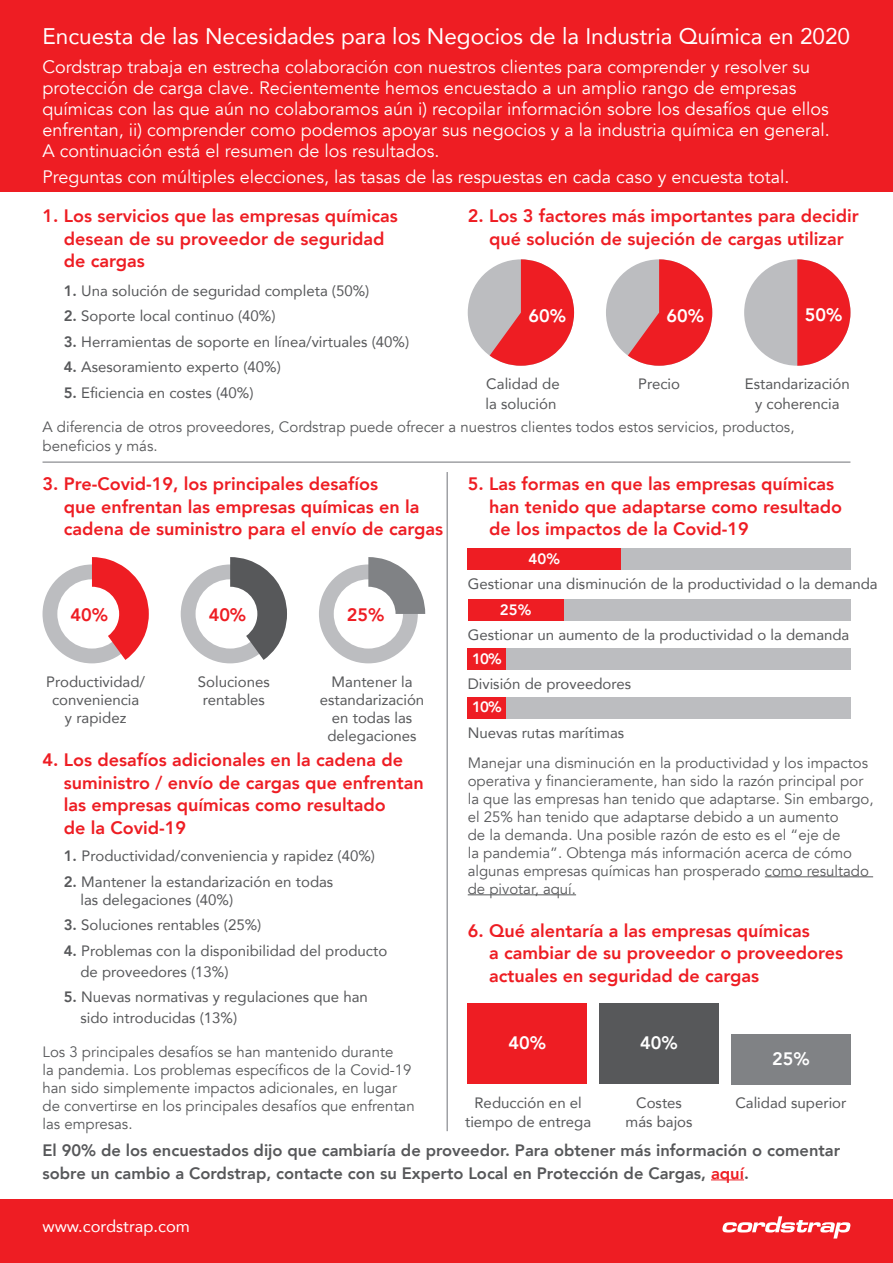
<style>
.page{position:relative;width:893px;height:1263px;background:#fff}
.page>*{position:absolute;margin:0;border:0;box-sizing:border-box;transform-origin:0 0}
.Opening_Text{font:22.5px "Avenir";color:#fff}
.Copy{font:800 18px "Avenir";color:#ee1d23}
.Opening_Text-2{font:18px/21px "Avenir";color:#fff}
.t1{font:800 18px "Avenir";color:#fff}
.Copy-2{font:800 16.5px "Avenir";color:#57585a}
.t2{font:16.5px "Avenir";color:#fff}
.Copy-3{font:15px/18px "Avenir";color:#57585a;text-align:center}
.Copy-4{font:15px/18px "Avenir";color:#57585a}
.t3{font:800 15px "Avenir";letter-spacing:-.03em;color:#fff}
.s1{font-weight:800}
.s2{color:#ee1d23}
</style>
<div class="page">
<div style="left:0;top:1199px;width:893px;height:64px;background:#ee1d23"></div>
<div style="left:0;top:0;width:893px;height:191px;background:#ee1d23"></div>
<hr style="left:765px;top:876px;width:108px;height:1px;background:#57585a">
<hr style="left:468px;top:894px;width:108px;height:1px;background:#57585a">
<svg style="left:43px;top:557px;width:106px;height:106px"></svg>
<svg style="left:319px;top:557px;width:106px;height:106px"></svg>
<svg style="left:181px;top:557px;width:106px;height:106px"></svg>
<hr style="left:446px;top:472px;width:2px;height:659px;background:#a0a1a5">
<div style="left:468px;top:549px;width:382px;height:21px;background:#bcbdc0"></div>
<div style="left:468px;top:549px;width:153px;height:21px;background:#ee1d23"></div>
<div style="left:468px;top:600px;width:382px;height:21px;background:#bcbdc0"></div>
<div style="left:468px;top:600px;width:95px;height:21px;background:#ee1d23"></div>
<div style="left:468px;top:648px;width:382px;height:22px;background:#bcbdc0"></div>
<div style="left:468px;top:648px;width:38px;height:22px;background:#ee1d23"></div>
<div style="left:468px;top:697px;width:382px;height:22px;background:#bcbdc0"></div>
<div style="left:468px;top:697px;width:38px;height:22px;background:#ee1d23"></div>
<div style="left:468px;top:1003px;width:119px;height:81px;background:#ee1d23"></div>
<div style="left:600px;top:1003px;width:119px;height:81px;background:#57585a"></div>
<div style="left:731px;top:1034px;width:119px;height:50px;background:#808285"></div>
<hr style="left:711px;top:1179px;width:33px;height:1px;background:#ee1d23">
<svg style="left:722px;top:1216px;width:129px;height:22px"></svg>
<div style="left:468px;top:259px;width:106px;height:107px;background:#bcbdc0;border-radius:50%"></div>
<svg style="left:490px;top:259px;width:84px;height:107px"></svg>
<div style="left:606px;top:259px;width:106px;height:107px;background:#bcbdc0;border-radius:50%"></div>
<svg style="left:628px;top:259px;width:84px;height:107px"></svg>
<div style="left:744px;top:259px;width:106px;height:107px;background:#bcbdc0;border-radius:50%"></div>
<svg style="left:797px;top:259px;width:53px;height:107px"></svg>
<hr style="left:43px;top:461px;width:807px;height:2px;background:#a0a1a5">
<p class="Opening_Text" style="left:43px;top:18px;width:809px">Encuesta de las Necesidades para los Negocios de la Industria Química en 2020</p>
<p class="Opening_Text-2" style="left:43px;top:57px;width:789px">Cordstrap trabaja en estrecha colaboración con nuestros clientes para comprender y resolver su protección de carga clave. Recientemente hemos encuestado a un amplio rango de empresas químicas con las que aún no colaboramos aún i) recopilar información sobre los desafíos que ellos enfrentan, ii) comprender como podemos apoyar sus negocios y a la industria química en general.</p>
<p class="Opening_Text-2" style="left:43px;top:141px;width:399px">A continuación está el resumen de los resultados.</p>
<p class="Opening_Text-2" style="left:43px;top:166px;width:748px">Preguntas con múltiples elecciones, las tasas de las respuestas en cada caso y encuesta total.</p>
<p class="Copy" style="left:43px;top:202px;width:357px">1. Los servicios que las empresas químicas</p>
<p class="Copy" style="left:64px;top:224px;width:322px">desean de su proveedor de seguridad</p>
<p class="Copy" style="left:64px;top:247px;width:83px">de cargas</p>
<p class="Copy-3" style="left:64px;top:281px;width:307px"><span class="s1">1.</span> Una solución de seguridad completa (50%)</p>
<p class="Copy-3" style="left:64px;top:306px;width:213px"><span class="s1">2.</span> Soporte local continuo (40%)</p>
<p class="Copy-3" style="left:64px;top:332px;width:347px"><span class="s1">3.</span> Herramientas de soporte en línea/virtuales (40%)</p>
<p class="Copy-3" style="left:64px;top:357px;width:219px"><span class="s1">4.</span> Asesoramiento experto (40%)</p>
<p class="Copy-3" style="left:64px;top:383px;width:191px"><span class="s1">5.</span> Eficiencia en costes (40%)</p>
<p class="Copy" style="left:468px;top:202px;width:392px">2. Los 3 factores más importantes para decidir</p>
<p class="Copy" style="left:489px;top:224px;width:356px">qué solución de sujeción de cargas utilizar</p>
<p class="t1" style="left:528px;top:302px;width:39px">60%</p>
<p class="Copy-3" style="left:486px;top:375px;width:75px">Calidad de</p>
<p class="Copy-3" style="left:485px;top:394px;width:72px">la solución</p>
<p class="t1" style="left:667px;top:302px;width:39px">60%</p>
<p class="Copy-3" style="left:638px;top:375px;width:43px">Precio</p>
<p class="t1" style="left:805px;top:301px;width:39px">50%</p>
<p class="Copy-3" style="left:745px;top:374px;width:107px;line-height:19.5px">Estandarización y coherencia</p>
<p class="Copy-4" style="left:43px;top:417px;width:753px;line-height:19.5px">A diferencia de otros proveedores, Cordstrap puede ofrecer a nuestros clientes todos estos servicios, productos, beneficios y más.</p>
<p class="Copy" style="left:43px;top:470px;width:337px">3. Pre-Covid-19, los principales desafíos</p>
<p class="Copy" style="left:64px;top:492px;width:357px">que enfrentan las empresas químicas en la</p>
<p class="Copy" style="left:64px;top:515px;width:381px">cadena de suministro para el envío de cargas</p>
<p class="Copy" style="left:468px;top:470px;width:368px">5. Las formas en que las empresas químicas</p>
<p class="Copy" style="left:489px;top:492px;width:354px">han tenido que adaptarse como resultado</p>
<p class="Copy" style="left:489px;top:515px;width:261px">de los impactos de la Covid-19</p>
<p class="Copy" style="left:70px;top:601px;width:39px">40%</p>
<p class="Copy" style="left:209px;top:601px;width:39px">40%</p>
<p class="Copy" style="left:347px;top:601px;width:39px">25%</p>
<p class="Copy-3" style="left:46px;top:672px;width:100px">Productividad/ conveniencia</p>
<p class="Copy-3" style="left:65px;top:708px;width:63px">y rapidez</p>
<p class="Copy-3" style="left:198px;top:672px;width:73px">Soluciones rentables</p>
<p class="Copy-3" style="left:320px;top:672px;width:106px">Mantener la estandarización en todas las delegaciones</p>
<p class="t3" style="left:529px;top:547px;width:33px">40%</p>
<p class="Copy-3" style="left:468px;top:574px;width:411px">Gestionar una disminución de la productividad o la demanda</p>
<p class="t3" style="left:500px;top:598px;width:33px">25%</p>
<p class="Copy-3" style="left:468px;top:625px;width:383px">Gestionar un aumento de la productividad o la demanda</p>
<p class="t3" style="left:472px;top:647px;width:31px">10%</p>
<p class="Copy-3" style="left:468px;top:674px;width:165px">División de proveedores</p>
<p class="t3" style="left:472px;top:695px;width:31px">10%</p>
<p class="Copy-3" style="left:468px;top:723px;width:158px">Nuevas rutas marítimas</p>
<p class="Copy" style="left:43px;top:746px;width:362px">4. Los desafíos adicionales en la cadena de</p>
<p class="Copy" style="left:64px;top:769px;width:361px">suministro / envío de cargas que enfrentan</p>
<p class="Copy" style="left:64px;top:791px;width:323px">las empresas químicas como resultado</p>
<p class="Copy" style="left:64px;top:814px;width:124px">de la Covid-19</p>
<p class="Copy-3" style="left:64px;top:846px;width:313px"><span class="s1">1.</span> Productividad/conveniencia y rapidez (40%)</p>
<p class="Copy-3" style="left:64px;top:872px;width:271px"><span class="s1">2.</span> Mantener la estandarización en todas</p>
<p class="Copy-3" style="left:80px;top:890px;width:154px">las delegaciones (40%)</p>
<p class="Copy-3" style="left:64px;top:915px;width:199px"><span class="s1">3.</span> Soluciones rentables (25%)</p>
<p class="Copy-3" style="left:64px;top:941px;width:325px"><span class="s1">4.</span> Problemas con la disponibilidad del producto</p>
<p class="Copy-3" style="left:80px;top:962px;width:150px">de proveedores (13%)</p>
<p class="Copy-3" style="left:64px;top:987px;width:306px"><span class="s1">5.</span> Nuevas normativas y regulaciones que han</p>
<p class="Copy-3" style="left:80px;top:1008px;width:158px">sido introducidas (13%)</p>
<p class="Copy-4" style="left:43px;top:1043px;width:352px">Los 3 principales desafíos se han mantenido durante</p>
<p class="Copy-4" style="left:43px;top:1061px;width:370px">la pandemia. Los problemas específicos de la Covid-19</p>
<p class="Copy-4" style="left:43px;top:1079px;width:356px">han sido simplemente impactos adicionales, en lugar</p>
<p class="Copy-4" style="left:43px;top:1097px;width:374px">de convertirse en los principales desafíos que enfrentan</p>
<p class="Copy-4" style="left:43px;top:1115px;width:92px">las empresas.</p>
<p class="Copy-4" style="left:468px;top:754px;width:402px">Manejar una disminución en la productividad y los impactos operativa y financieramente, han sido la razón principal por</p>
<p class="Copy-4" style="left:468px;top:790px;width:407px">la que las empresas han tenido que adaptarse. Sin embargo,</p>
<p class="Copy-4" style="left:468px;top:808px;width:372px">el 25% han tenido que adaptarse debido a un aumento</p>
<p class="Copy-4" style="left:468px;top:826px;width:374px">de la demanda. Una posible razón de esto es el “eje de</p>
<p class="Copy-4" style="left:468px;top:844px;width:403px">la pandemia”. Obtenga más información acerca de cómo algunas empresas químicas han prosperado como resultado</p>
<p class="Copy-4" style="left:468px;top:880px;width:110px">de pivotar, aquí.</p>
<p class="Copy" style="left:468px;top:916px;width:343px">6. Qué alentaría a las empresas químicas</p>
<p class="Copy" style="left:489px;top:939px;width:355px">a cambiar de su proveedor o proveedores</p>
<p class="Copy" style="left:489px;top:961px;width:272px">actuales en seguridad de cargas</p>
<p class="t1" style="left:508px;top:1028px;width:39px">40%</p>
<p class="t1" style="left:640px;top:1028px;width:39px">40%</p>
<p class="t1" style="left:772px;top:1045px;width:39px">25%</p>
<p class="Copy-3" style="left:735px;top:1093px;width:113px">Calidad superior</p>
<p class="Copy-2" style="left:43px;top:1137px;width:799px">El 90% de los encuestados dijo que cambiaría de proveedor. Para obtener más información o comentar</p>
<p class="Copy-2" style="left:43px;top:1160px;width:708px">sobre un cambio a Cordstrap, contacte con su Experto Local en Protección de Cargas, <span class="s2">aquí</span>.</p>
<p class="t2" style="left:43px;top:1213px;width:149px">www.cordstrap.com</p>
<p class="Copy-3" style="left:465px;top:1092px;width:128px;line-height:19.5px">Reducción en el tiempo de entrega</p>
<p class="Copy-3" style="left:636px;top:1093px;width:47px">Costes</p>
<p class="Copy-3" style="left:626px;top:1113px;width:68px">más bajos</p>
</div>
